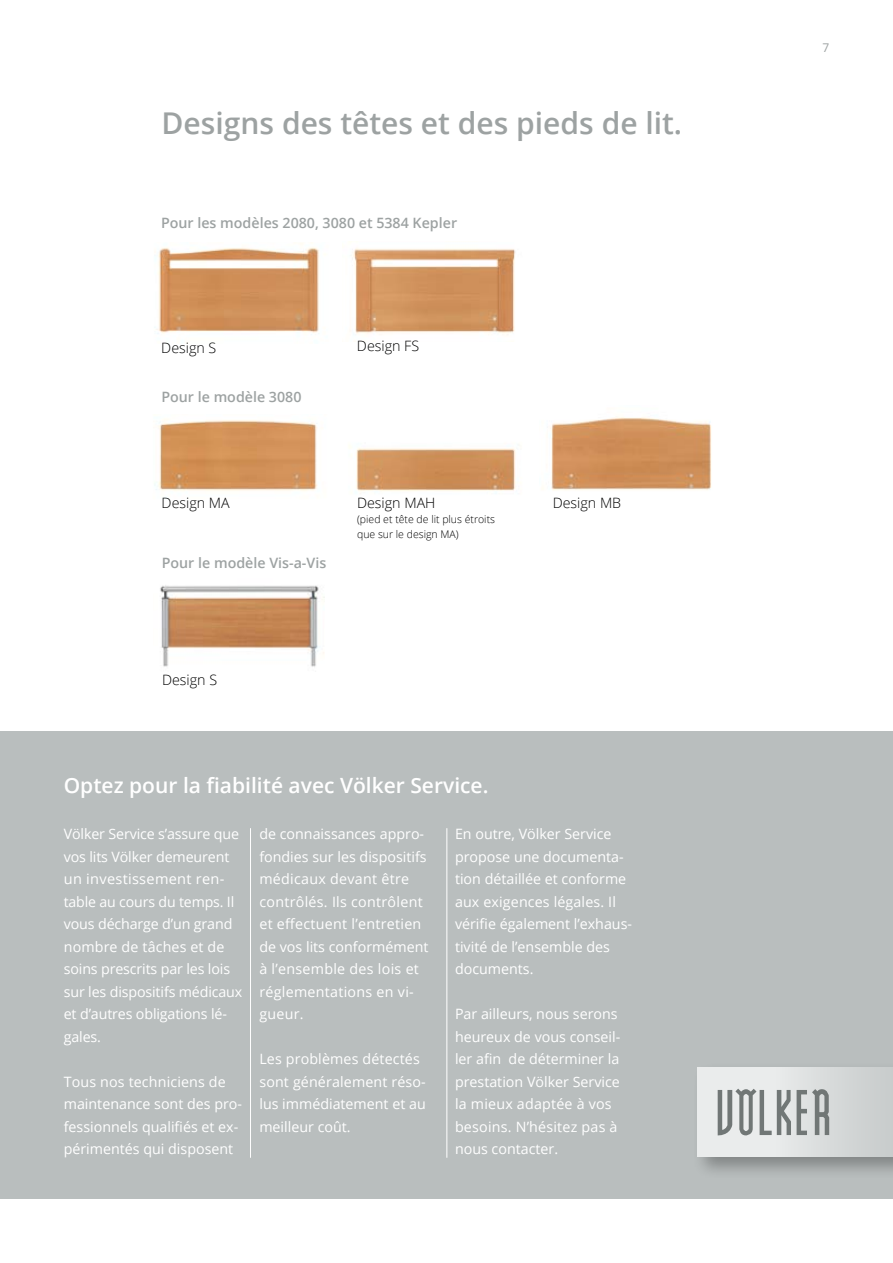
<style>
.page{position:relative;width:893px;height:1263px;background:#fff}
.page>*{position:absolute;margin:0;border:0;box-sizing:border-box;transform-origin:0 0}
.t1{font:600 30px "Open Sans";color:#9da2a2}
.t2{font:600 21px "Open Sans";color:#fff}
.t3{font:14.25px/22.5px "Open Sans";color:#fff}
.t4{font:14.25px/22.5px "Open Sans";letter-spacing:.02em;color:#fff}
.t5{font:600 14.25px "Open Sans";color:#9da2a2}
.t6{font:300 14.25px "Open Sans";color:#000}
.t7{font:12px "Open Sans";color:#9da2a2}
.t8{font:300 10.5px/15px "Open Sans";color:#000}
</style>
<div class="page">
<img style="left:349px;top:445px;width:167px;height:49px">
<img style="left:154px;top:419px;width:163px;height:72px">
<img style="left:542px;top:417px;width:170px;height:74px">
<img style="left:155px;top:243px;width:164px;height:92px">
<img style="left:352px;top:248px;width:164px;height:87px">
<img style="left:160px;top:585px;width:165px;height:82px">
<div style="left:0;top:731px;width:893px;height:468px;background:#b9bebe"></div>
<div style="left:692px;top:1062px;width:201px;height:118px;background:#000;opacity:.3"></div>
<div style="left:697px;top:1067px;width:196px;height:90px;background:linear-gradient(to right,#f2f3f3,#cccfcf)"></div>
<svg style="left:718px;top:1089px;width:73px;height:46px;background:#b4b8b7"></svg>
<svg style="left:797px;top:1089px;width:32px;height:46px"></svg>
<hr style="left:446px;top:828px;width:1px;height:330px;background:#fff">
<hr style="left:250px;top:828px;width:1px;height:330px;background:#fff">
<h1 class="t1" style="left:162px;top:102px;width:522px">Designs des têtes et des pieds de lit.</h1>
<p class="t5" style="left:161px;top:213px;width:298px">Pour les modèles 2080, 3080 et 5384 Kepler</p>
<p class="t6" style="left:161px;top:338px;width:57px">Design S</p>
<p class="t5" style="left:161px;top:387px;width:142px">Pour le modèle 3080</p>
<p class="t6" style="left:357px;top:336px;width:64px">Design FS</p>
<p class="t6" style="left:162px;top:493px;width:70px">Design MA</p>
<p class="t5" style="left:162px;top:553px;width:166px">Pour le modèle Vis-a-Vis</p>
<p class="t6" style="left:357px;top:493px;width:80px">Design MAH</p>
<p class="t8" style="left:357px;top:511px;width:140px">(pied et tête de lit plus étroits que sur le design MA)</p>
<p class="t6" style="left:162px;top:670px;width:57px">Design S</p>
<p class="t6" style="left:553px;top:493px;width:70px">Design MB</p>
<h2 class="t2" style="left:64px;top:771px;width:426px">Optez pour la fiabilité avec Völker Service.</h2>
<p class="t3" style="left:64px;top:822px;width:180px">Völker Service s’assure que vos lits Völker demeurent un investissement ren&shy;table au cours du temps. Il vous décharge d’un grand nombre de tâches et de soins prescrits par les lois sur les dispositifs médicaux et d’autres obligations lé&shy;gales.</p>
<p class="t3" style="left:64px;top:1070px;width:180px">Tous nos techniciens de maintenance sont des pro&shy;fessionnels qualifiés et ex&shy;périmentés qui disposent</p>
<p class="t4" style="left:259px;top:822px;width:171px">de connaissances appro&shy;fondies sur les dispositifs médicaux devant être contrôlés. Ils contrôlent et effectuent l’entretien de vos lits conformément à l’ensemble des lois et réglementations en vi&shy;gueur.</p>
<p class="t3" style="left:259px;top:1047px;width:168px">Les problèmes détectés sont généralement réso&shy;lus immédiatement et au meilleur coût.</p>
<p class="t3" style="left:455px;top:822px;width:179px">En outre, Völker Service propose une documenta&shy;tion détaillée et conforme aux exigences légales. Il vérifie également l’exhaus&shy;tivité de l’ensemble des documents.</p>
<p class="t3" style="left:455px;top:1002px;width:167px">Par ailleurs, nous serons heureux de vous conseil&shy;ler afin de déterminer la prestation Völker Service la mieux adaptée à vos besoins. N’hésitez pas à nous contacter.</p>
<p class="t7" style="left:822px;top:39px;width:8px">7</p>
</div>
